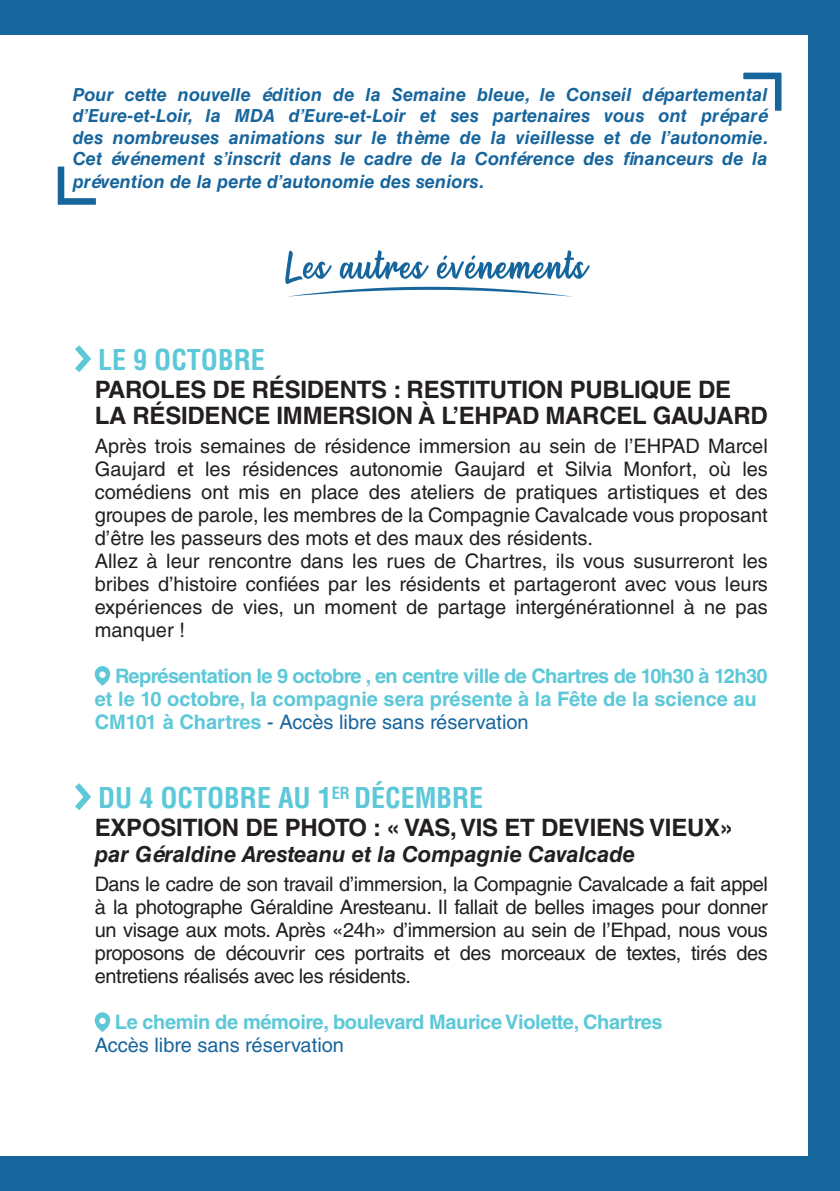
<style>
.page{position:relative;width:840px;height:1191px;background:#fff}
.page>*{position:absolute;margin:0;border:0;box-sizing:border-box;transform-origin:0 0}
.t1{font:50px "Westhouse";letter-spacing:.03em;color:#17659d}
.t2{font:700 condensed 28px "Helvetica LT Std";color:#5cc8d8}
.t3{font:700 24px/26px "Helvetica LT Std";letter-spacing:-.01em;color:#231f20}
.t4{font:italic 700 22px "Helvetica LT Std";color:#231f20}
.t5{font:20px/23px "Helvetica LT Std";color:#231f20}
.t6{font:700 20px/23px "Helvetica LT Std";letter-spacing:-.02em;color:#5cc8d8}
.t7{font:20px "Helvetica LT Std";color:#17659d}
.t8{font:italic 700 18px/22px "Helvetica LT Std";letter-spacing:.01em;color:#17659d;text-align:justify}
.s1{font-weight:400;font-style:italic;color:#17659d}
.s2{font-weight:400;color:#17659d}
</style>
<div class="page">
<div style="left:0;top:0;width:839px;height:34px;background:#17659d"></div>
<div style="left:0;top:1157px;width:839px;height:34px;background:#17659d"></div>
<div style="left:808px;top:0;width:31px;height:1191px;background:#17659d"></div>
<svg style="left:75px;top:345px;width:16px;height:27px"></svg>
<svg style="left:95px;top:666px;width:15px;height:19px"></svg>
<svg style="left:75px;top:783px;width:16px;height:27px"></svg>
<svg style="left:95px;top:1012px;width:15px;height:20px"></svg>
<svg style="left:287px;top:287px;width:286px;height:10px"></svg>
<svg style="left:57px;top:166px;width:39px;height:39px"></svg>
<svg style="left:743px;top:72px;width:39px;height:39px"></svg>
<p class="t8" style="left:73px;top:83px;width:696px">Pour cette nouvelle édition de la Semaine bleue, le Conseil départemental d’Eure-et-Loir, la MDA d’Eure-et-Loir et ses partenaires vous ont préparé des nombreuses animations sur le thème de la vieillesse et de l’autonomie.<br>Cet événement s’inscrit dans le cadre de la Conférence des financeurs de la prévention de la perte d’autonomie des seniors.</p>
<h1 class="t1" style="left:285px;top:243px;width:301px">Les autres événements</h1>
<h2 class="t2" style="left:98px;top:342px;width:168px">LE 9 OCTOBRE</h2>
<p class="t3" style="left:95px;top:376px;width:674px">PAROLES DE RÉSIDENTS : RESTITUTION PUBLIQUE DE<br>LA RÉSIDENCE IMMERSION À L’EHPAD MARCEL GAUJARD</p>
<p class="t5" style="left:95px;top:434px;width:674px">Après trois semaines de résidence immersion au sein de l’EHPAD Marcel Gaujard et les résidences autonomie Gaujard et Silvia Monfort, où les comédiens ont mis en place des ateliers de pratiques artistiques et des groupes de parole, les membres de la Compagnie Cavalcade vous proposant d’être les passeurs des mots et des maux des résidents.<br>Allez à leur rencontre dans les rues de Chartres, ils vous susurreront les bribes d’histoire confiées par les résidents et partageront avec vous leurs expériences de vies, un moment de partage intergénérationnel à ne pas manquer !</p>
<p class="t6" style="left:95px;top:664px;width:674px;text-indent:20px">Représentation le 9 octobre , en centre ville de Chartres de 10h30 à 12h30 et le 10 octobre, la compagnie sera présente à la Fête de la science au<br>CM101 à Chartres <span class="s1">-</span> <span class="s2">Accès libre sans réservation</span></p>
<h2 class="t2" style="left:98px;top:780px;width:386px">DU 4 OCTOBRE AU 1<sup>ER</sup> DÉCEMBRE</h2>
<p class="t3" style="left:95px;top:814px;width:639px">EXPOSITION DE PHOTO : « VAS, VIS ET DEVIENS VIEUX»</p>
<p class="t4" style="left:95px;top:841px;width:541px">par Géraldine Aresteanu et la Compagnie Cavalcade</p>
<p class="t5" style="left:95px;top:872px;width:674px;text-align:justify">Dans le cadre de son travail d’immersion, la Compagnie Cavalcade a fait appel à la photographe Géraldine Aresteanu. Il fallait de belles images pour donner un visage aux mots. Après «24h» d’immersion au sein de l’Ehpad, nous vous proposons de découvrir ces portraits et des morceaux de textes, tirés des entretiens réalisés avec les résidents.</p>
<p class="t6" style="left:115px;top:1010px;width:549px">Le chemin de mémoire, boulevard Maurice Violette, Chartres</p>
<p class="t7" style="left:95px;top:1033px;width:250px">Accès libre sans réservation</p>
</div>
